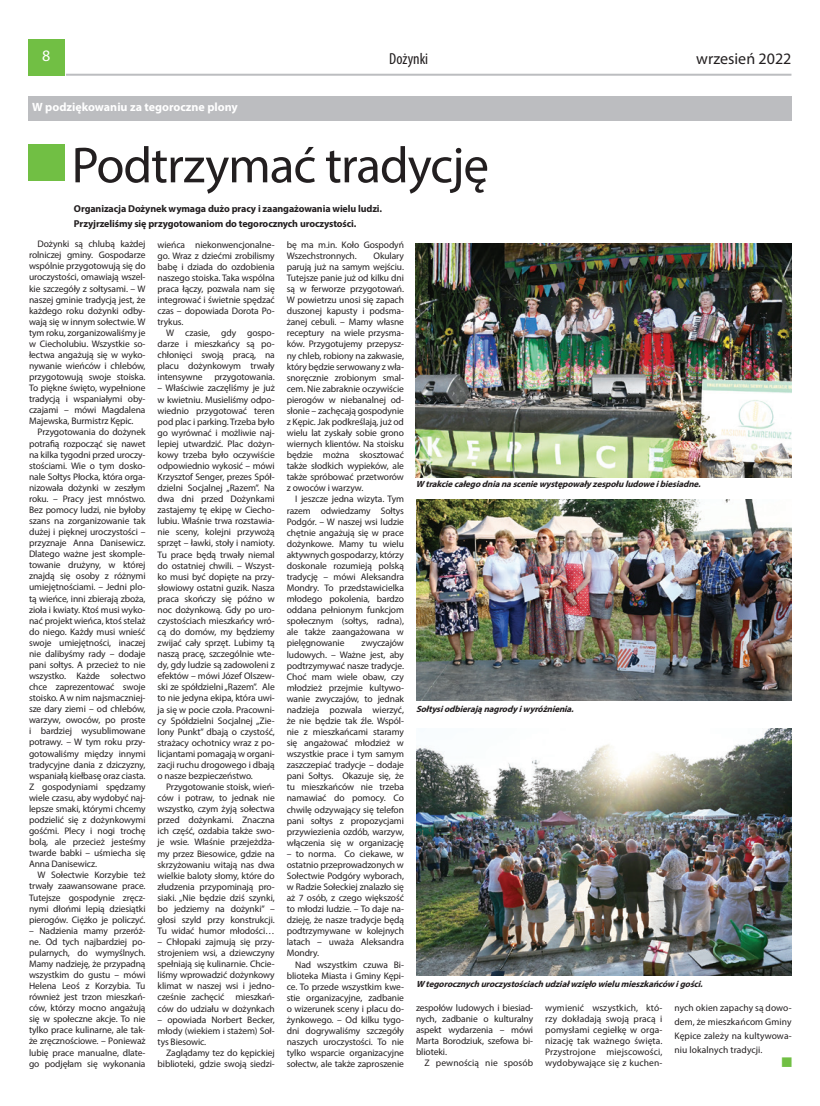
<style>
.page{position:relative;width:820px;height:1106px;background:#fff}
.page>*{position:absolute;margin:0;border:0;box-sizing:border-box;transform-origin:0 0}
.t1{font:51px "Myriad Pro";letter-spacing:-.02em;color:#231f20}
.t2{font:16px "Myriad Pro";color:#231f20}
.t3{font:condensed 16px "Myriad Pro";color:#231f20}
.t4{font:16px "Myriad Pro";color:#fff}
.t5{font:700 12px "Myriad Pro";color:#fff}
.t6{font:700 10px/15px "Myriad Pro";letter-spacing:-.01em;color:#231f20}
.t7{font:9.5px/11.1px "Myriad Pro";letter-spacing:-.01em;color:#231f20;text-align:justify}
.t8{font:9.5px "Myriad Pro";letter-spacing:.01em;color:#231f20}
.t9{font:italic 700 9px "Myriad Pro";color:#231f20}
</style>
<div class="page">
<hr style="left:66px;top:74px;width:725px;height:2px;background:#bcbdc0">
<div style="left:28px;top:40px;width:36px;height:36px;background:#71bf44"></div>
<div style="left:28px;top:96px;width:763px;height:24px;background:#bcbdc0"></div>
<div style="left:28px;top:144px;width:36px;height:36px;background:#71bf44"></div>
<img style="left:416px;top:729px;width:375px;height:246px">
<img style="left:415px;top:244px;width:376px;height:233px">
<img style="left:416px;top:500px;width:375px;height:200px">
<h2 class="t4" style="left:42px;top:46px;width:10px">8</h2>
<h2 class="t3" style="left:389px;top:49px;width:41px">Dożynki</h2>
<h2 class="t2" style="left:696px;top:48px;width:97px">wrzesień 2022</h2>
<p class="t5" style="left:32px;top:99px;width:207px">W podziękowaniu za tegoroczne plony</p>
<h1 class="t1" style="left:72px;top:134px;width:419px">Podtrzymać tradycję</h1>
<p class="t6" style="left:74px;top:200px;width:309px">Organizacja Dożynek wymaga dużo pracy i zaangażowania wielu ludzi.<br>Przyjrzeliśmy się przygotowaniom do tegorocznych uroczystości.</p>
<p class="t7" style="left:29px;top:238px;width:118px;text-indent:9px">Dożynki są chlubą każdej rolniczej gminy. Gospodarze wspólnie przygotowują się do uroczystości, omawiają wszel&shy;kie szczegóły z sołtysami. – W naszej gminie tradycją jest, że każdego roku dożynki odby&shy;wają się w innym sołectwie. W tym roku, zorganizowaliśmy je w Ciecholubiu. Wszystkie so&shy;łectwa angażują się w wyko&shy;nywanie wieńców i chlebów, przygotowują swoje stoiska.<br>To piękne święto, wypełnione tradycją i wspaniałymi oby&shy;czajami – mówi Magdalena Majewska, Burmistrz Kępic.</p>
<p class="t7" style="left:29px;top:426px;width:118px;text-indent:9px">Przygotowania do dożynek potrafią rozpocząć się nawet na kilka tygodni przed uroczy&shy;stościami. Wie o tym dosko&shy;nale Sołtys Płocka, która orga&shy;nizowała dożynki w zeszłym roku. – Pracy jest mnóstwo.<br>Bez pomocy ludzi, nie byłoby szans na zorganizowanie tak dużej i pięknej uroczystości – przyznaje Anna Danisewicz.<br>Dlatego ważne jest skomple&shy;towanie drużyny, w której znajdą się osoby z różnymi umiejętnościami. – Jedni plo&shy;tą wieńce, inni zbierają zboża, zioła i kwiaty. Ktoś musi wyko&shy;nać projekt wieńca, ktoś stelaż do niego. Każdy musi wnieść swoje umiejętności, inaczej nie dalibyśmy rady – dodaje pani sołtys. A przecież to nie wszystko. Każde sołectwo chce zaprezentować swoje stoisko. A w nim najsmaczniej&shy;sze dary ziemi – od chlebów, warzyw, owoców, po proste i bardziej wysublimowane potrawy. – W tym roku przy&shy;gotowaliśmy między innymi tradycyjne dania z dziczyzny, wspaniałą kiełbasę oraz ciasta.<br>Z gospodyniami spędzamy wiele czasu, aby wydobyć naj&shy;lepsze smaki, którymi chcemy podzielić się z dożynkowymi gośćmi. Plecy i nogi trochę bolą, ale przecież jesteśmy twarde babki – uśmiecha się Anna Danisewicz.</p>
<p class="t7" style="left:29px;top:869px;width:118px;text-indent:9px">W Sołectwie Korzybie też trwały zaawansowane prace.<br>Tutejsze gospodynie zręcz&shy;nymi dłońmi lepią dziesiątki pierogów. Ciężko je policzyć.</p>
<p class="t7" style="left:29px;top:924px;width:118px">– Nadzienia mamy przeróż&shy;ne. Od tych najbardziej po&shy;pularnych, do wymyślnych.<br>Mamy nadzieję, że przypadną wszystkim do gustu – mówi Helena Leoś z Korzybia. Tu również jest trzon mieszkań&shy;ców, którzy mocno angażują się w społeczne akcje. To nie tylko prace kulinarne, ale tak&shy;że zręcznościowe. – Ponieważ lubię prace manualne, dlate&shy;go podjęłam się wykonania</p>
<p class="t7" style="left:157px;top:239px;width:119px">wieńca niekonwencjonalne&shy;go. Wraz z dziećmi zrobilismy babę i dziada do ozdobienia naszego stoiska. Taka wspólna praca łączy, pozwala nam się integrować i świetnie spędzać czas – dopowiada Dorota Po&shy;trykus.</p>
<p class="t7" style="left:157px;top:327px;width:119px;text-indent:9px">W czasie, gdy gospo&shy;darze i mieszkańcy są po&shy;chłonięci swoją pracą, na placu dożynkowym trwały intensywne przygotowania.</p>
<p class="t7" style="left:157px;top:382px;width:119px">– Właściwie zaczęliśmy je już w kwietniu. Musieliśmy odpo&shy;wiednio przygotować teren pod plac i parking. Trzeba było go wyrównać i możliwie naj&shy;lepiej utwardzić. Plac dożyn&shy;kowy trzeba było oczywiście odpowiednio wykosić – mówi Krzysztof Senger, prezes Spół&shy;dzielni Socjalnej „Razem”. Na dwa dni przed Dożynkami zastajemy tę ekipę w Ciecho&shy;lubiu. Właśnie trwa rozstawia&shy;nie sceny, kolejni przywożą sprzęt – ławki, stoły i namioty.<br>Tu prace będą trwały niemal do ostatniej chwili. – Wszyst&shy;ko musi być dopięte na przy&shy;słowiowy ostatni guzik. Nasza praca skończy się późno w noc dożynkową. Gdy po uro&shy;czystościach mieszkańcy wró&shy;cą do domów, my będziemy zwijać cały sprzęt. Lubimy tą naszą pracę, szczególnie wte&shy;dy, gdy ludzie są zadowoleni z efektów – mówi Józef Olszew&shy;ski ze spółdzielni „Razem”. Ale to nie jedyna ekipa, która uwi&shy;ja się w pocie czoła. Pracowni&shy;cy Spółdzielni Socjalnej „Zie&shy;lony Punkt” dbają o czystość, strażacy ochotnicy wraz z po&shy;licjantami pomagają w organi&shy;zacji ruchu drogowego i dbają o nasze bezpieczeństwo.</p>
<p class="t7" style="left:157px;top:781px;width:119px;text-indent:9px">Przygotowanie stoisk, wień&shy;ców i potraw, to jednak nie wszystko, czym żyją sołectwa przed dożynkami. Znaczna ich część, ozdabia także swo&shy;je wsie. Właśnie przejeżdża&shy;my przez Biesowice, gdzie na skrzyżowaniu witają nas dwa wielkie baloty słomy, które do złudzenia przypominają pro&shy;siaki. „Nie będzie dziś szynki, bo jedziemy na dożynki” – głosi szyld przy konstrukcji.<br>Tu widać humor młodości…</p>
<p class="t7" style="left:157px;top:936px;width:119px">– Chłopaki zajmują się przy&shy;strojeniem wsi, a dziewczyny spełniają się kulinarnie. Chcie&shy;liśmy wprowadzić dożynkowy klimat w naszej wsi i jedno&shy;cześnie zachęcić mieszkań&shy;ców do udziału w dożynkach</p>
<p class="t7" style="left:157px;top:1013px;width:119px">– opowiada Norbert Becker, młody (wiekiem i stażem) Soł&shy;tys Biesowic.</p>
<p class="t7" style="left:157px;top:1046px;width:119px;text-align:right">Zaglądamy tez do kępickiej biblioteki, gdzie swoją siedzi-</p>
<p class="t7" style="left:287px;top:239px;width:119px">bę ma m.in. Koło Gospodyń<br>Wszechstronnych.</p>
<p class="t7" style="left:287px;top:250px;width:119px;text-indent:87px">Okulary parują już na samym wejściu.<br>Tutejsze panie już od kilku dni są w ferworze przygotowań.<br>W powietrzu unosi się zapach duszonej kapusty i podsma&shy;żanej cebuli. – Mamy własne receptury na wiele przysma&shy;ków. Przygotujemy przepysz&shy;ny chleb, robiony na zakwasie, który będzie serwowany z wła&shy;snoręcznie zrobionym smal&shy;cem. Nie zabraknie oczywiście pierogów w niebanalnej od&shy;słonie – zachęcają gospodynie z Kępic. Jak podkreślają, już od wielu lat zyskały sobie grono wiernych klientów. Na stoisku będzie można skosztować także słodkich wypieków, ale także spróbować przetworów z owoców i warzyw.</p>
<p class="t7" style="left:287px;top:493px;width:119px;text-indent:9px">I jeszcze jedna wizyta. Tym razem odwiedzamy Sołtys Podgór. – W naszej wsi ludzie chętnie angażują się w prace dożynkowe. Mamy tu wielu aktywnych gospodarzy, którzy doskonale rozumieją polską tradycję – mówi Aleksandra Mondry. To przedstawicielka młodego pokolenia, bardzo oddana pełnionym funkcjom społecznym (sołtys, radna), ale także zaangażowana w pielęgnowanie</p>
<p class="t9" style="left:415px;top:478px;width:289px">W trakciecałegodnianasceniewystępowałyzespołuludoweibiesiadne.</p>
<p class="t7" style="left:287px;top:637px;width:119px;text-indent:75px">zwyczajów ludowych. – Ważne jest, aby podtrzymywać nasze tradycje.<br>Choć mam wiele obaw, czy młodzież przejmie kultywo&shy;wanie zwyczajów, to jednak nadzieja pozwala wierzyć, że nie będzie tak źle. Wspól&shy;nie z mieszkańcami staramy się angażować młodzież w wszystkie prace i tym samym zaszczepiać tradycje – dodaje pani Sołtys. Okazuje się, że tu mieszkańców nie trzeba namawiać do pomocy. Co chwilę odzywający się telefon pani sołtys z propozycjami przywiezienia ozdób, warzyw, włączenia się w organizację</p>
<p class="t7" style="left:287px;top:848px;width:119px">– to norma. Co ciekawe, w ostatnio przeprowadzonych w Sołectwie Podgóry wyborach, w Radzie Sołeckiej znalazło się aż 7 osób, z czego większość to młodzi ludzie. – To daje na&shy;dzieję, że nasze tradycje będą podtrzymywane w kolejnych latach – uważa Aleksandra Mondry.</p>
<p class="t7" style="left:287px;top:958px;width:119px;text-indent:9px">Nad wszystkim czuwa Bi&shy;blioteka Miasta i Gminy Kępi&shy;ce. To przede wszystkim kwe&shy;stie organizacyjne, zadbanie o wizerunek sceny i placu do&shy;żynkowego. – Od kilku tygo&shy;dni dogrywaliśmy szczegóły naszych uroczystości. To nie tylko wsparcie organizacyjne sołectw, ale także zaproszenie</p>
<p class="t9" style="left:416px;top:703px;width:162px">Sołtysiodbierająnagrodyiwyróżnienia.</p>
<p class="t9" style="left:416px;top:978px;width:291px">W tegorocznychuroczystościachudziałwzięłowielumieszkańców igości.</p>
<p class="t7" style="left:416px;top:1001px;width:119px">zespołów ludowych i biesiad&shy;nych, zadbanie o kulturalny aspekt wydarzenia – mówi Marta Borodziuk, szefowa bi&shy;blioteki.</p>
<p class="t8" style="left:424px;top:1057px;width:110px">Z pewnością nie sposób</p>
<p class="t7" style="left:545px;top:1001px;width:119px">wymienić wszystkich, któ&shy;rzy dokładają swoją pracą i pomysłami cegiełkę w orga&shy;nizację tak ważnego święta.<br>Przystrojone miejscowości, wydobywające się z kuchen-</p>
<p class="t7" style="left:674px;top:1000px;width:119px;line-height:14px">nych okien zapachy są dowo&shy;dem, że mieszkańcom Gminy Kępice zależy na kultywowa&shy;niu lokalnych tradycji.</p>
</div>
